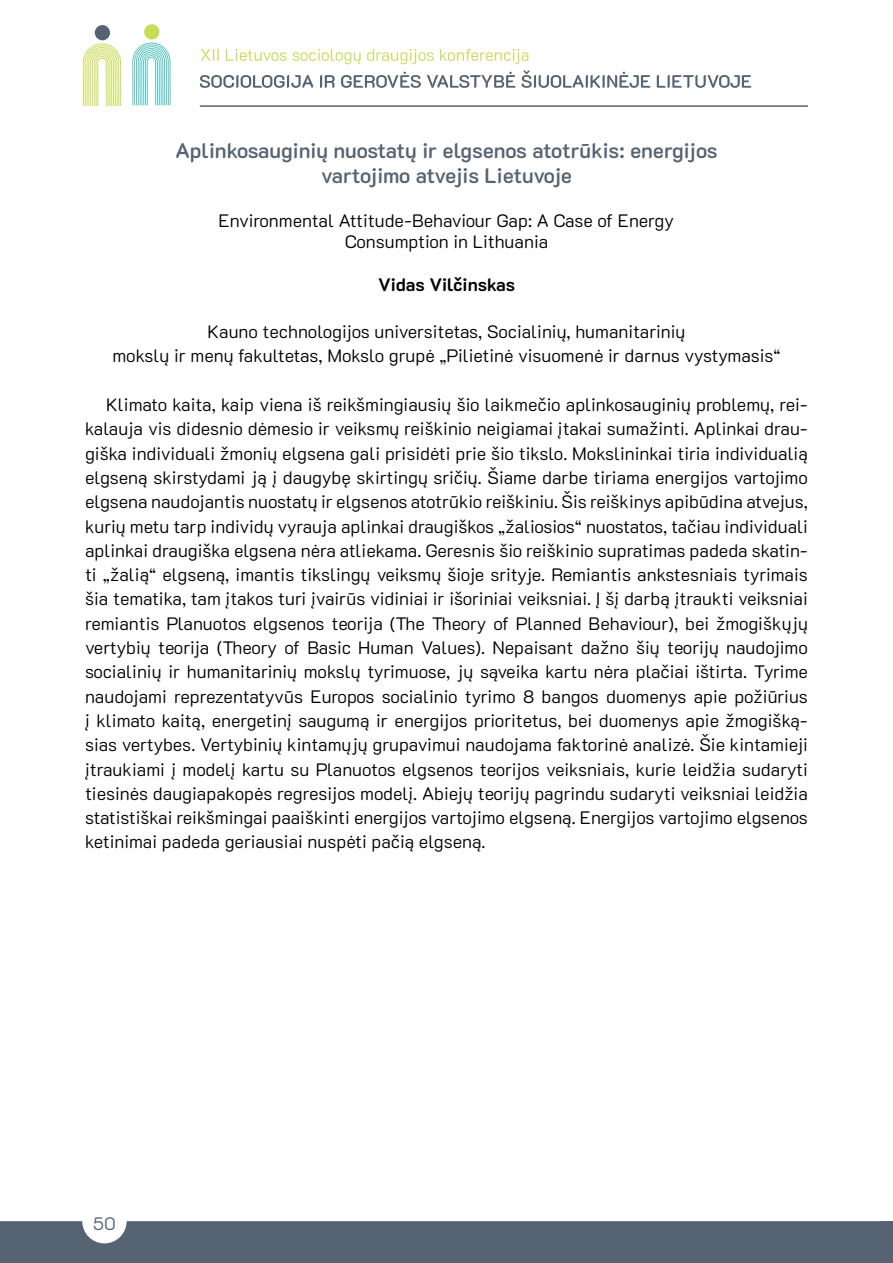
<style>
.page{position:relative;width:893px;height:1263px;background:#fff}
.page>*{position:absolute;margin:0;border:0;box-sizing:border-box;transform-origin:0 0}
.t1{font:600 21px/25.2px "K2 D";color:#566372;text-align:center}
.t2{font:300 18px/24.3px "K2 D";color:#000;text-align:center}
.t3{font:700 18px "K2 D";color:#000}
.t4{font:300 18px "K2 D";color:#566372}
</style>
<div class="page">
<div style="left:0;top:1221px;width:893px;height:42px;background:#566372"></div>
<svg style="left:83px;top:43px;width:38px;height:63px"></svg>
<div style="left:95px;top:25px;width:15px;height:15px;background:#566372;border-radius:50%"></div>
<svg style="left:132px;top:43px;width:39px;height:62px"></svg>
<div style="left:144px;top:24px;width:15px;height:15px;background:#c9dc58;border-radius:50%"></div>
<svg style="left:201px;top:49px;width:18px;height:12px"></svg>
<svg style="left:226px;top:49px;width:61px;height:12px"></svg>
<svg style="left:293px;top:49px;width:68px;height:15px"></svg>
<svg style="left:367px;top:49px;width:67px;height:15px"></svg>
<svg style="left:440px;top:49px;width:88px;height:15px"></svg>
<svg style="left:200px;top:75px;width:113px;height:13px"></svg>
<svg style="left:320px;top:75px;width:15px;height:13px"></svg>
<svg style="left:341px;top:72px;width:80px;height:16px"></svg>
<svg style="left:427px;top:72px;width:88px;height:16px"></svg>
<svg style="left:522px;top:70px;width:128px;height:18px"></svg>
<svg style="left:657px;top:75px;width:94px;height:13px"></svg>
<hr style="left:200px;top:105px;width:608px;height:2px;background:#576274">
<p class="t1" style="left:175px;top:138px;width:544px">Aplinkosauginių nuostatų ir elgsenos atotrūkis: energijos vartojimo atvejis Lietuvoje</p>
<p class="t2" style="left:219px;top:209px;width:457px;line-height:21.6px">Environmental Attitude-Behaviour Gap: A Case of Energy<br>Consumption in Lithuania</p>
<p class="t3" style="left:378px;top:275px;width:138px">Vidas Vilčinskas</p>
<p class="t2" style="left:112px;top:319px;width:670px">Kauno technologijos universitetas, Socialinių, humanitarinių<br>mokslų ir menų fakultetas, Mokslo grupė „Pilietinė visuomenė ir darnus vystymasis“</p>
<p class="t2" style="left:85px;top:393px;width:724px;text-align:justify;text-indent:21px">Klimato kaita, kaip viena iš reikšmingiausių šio laikmečio aplinkosauginių problemų, rei&shy;kalauja vis didesnio dėmesio ir veiksmų reiškinio neigiamai įtakai sumažinti. Aplinkai drau&shy;giška individuali žmonių elgsena gali prisidėti prie šio tikslo. Mokslininkai tiria individualią elgseną skirstydami ją į daugybę skirtingų sričių. Šiame darbe tiriama energijos vartojimo elgsena naudojantis nuostatų ir elgsenos atotrūkio reiškiniu. Šis reiškinys apibūdina atvejus, kurių metu tarp individų vyrauja aplinkai draugiškos „žaliosios“ nuostatos, tačiau individuali aplinkai draugiška elgsena nėra atliekama. Geresnis šio reiškinio supratimas padeda skatin&shy;ti „žalią“ elgseną, imantis tikslingų veiksmų šioje srityje. Remiantis ankstesniais tyrimais šia tematika, tam įtakos turi įvairūs vidiniai ir išoriniai veiksniai. Į šį darbą įtraukti veiksniai remiantis Planuotos elgsenos teorija (The Theory of Planned Behaviour), bei žmogiškųjų vertybių teorija (Theory of Basic Human Values). Nepaisant dažno šių teorijų naudojimo socialinių ir humanitarinių mokslų tyrimuose, jų sąveika kartu nėra plačiai ištirta. Tyrime naudojami reprezentatyvūs Europos socialinio tyrimo 8 bangos duomenys apie požiūrius į klimato kaitą, energetinį saugumą ir energijos prioritetus, bei duomenys apie žmogišką&shy;sias vertybes. Vertybinių kintamųjų grupavimui naudojama faktorinė analizė. Šie kintamieji įtraukiami į modelį kartu su Planuotos elgsenos teorijos veiksniais, kurie leidžia sudaryti tiesinės daugiapakopės regresijos modelį. Abiejų teorijų pagrindu sudaryti veiksniai leidžia statistiškai reikšmingai paaiškinti energijos vartojimo elgseną. Energijos vartojimo elgsenos ketinimai padeda geriausiai nuspėti pačią elgseną.</p>
<p class="t4" style="left:93px;top:1213px;width:24px">50</p>
</div>
